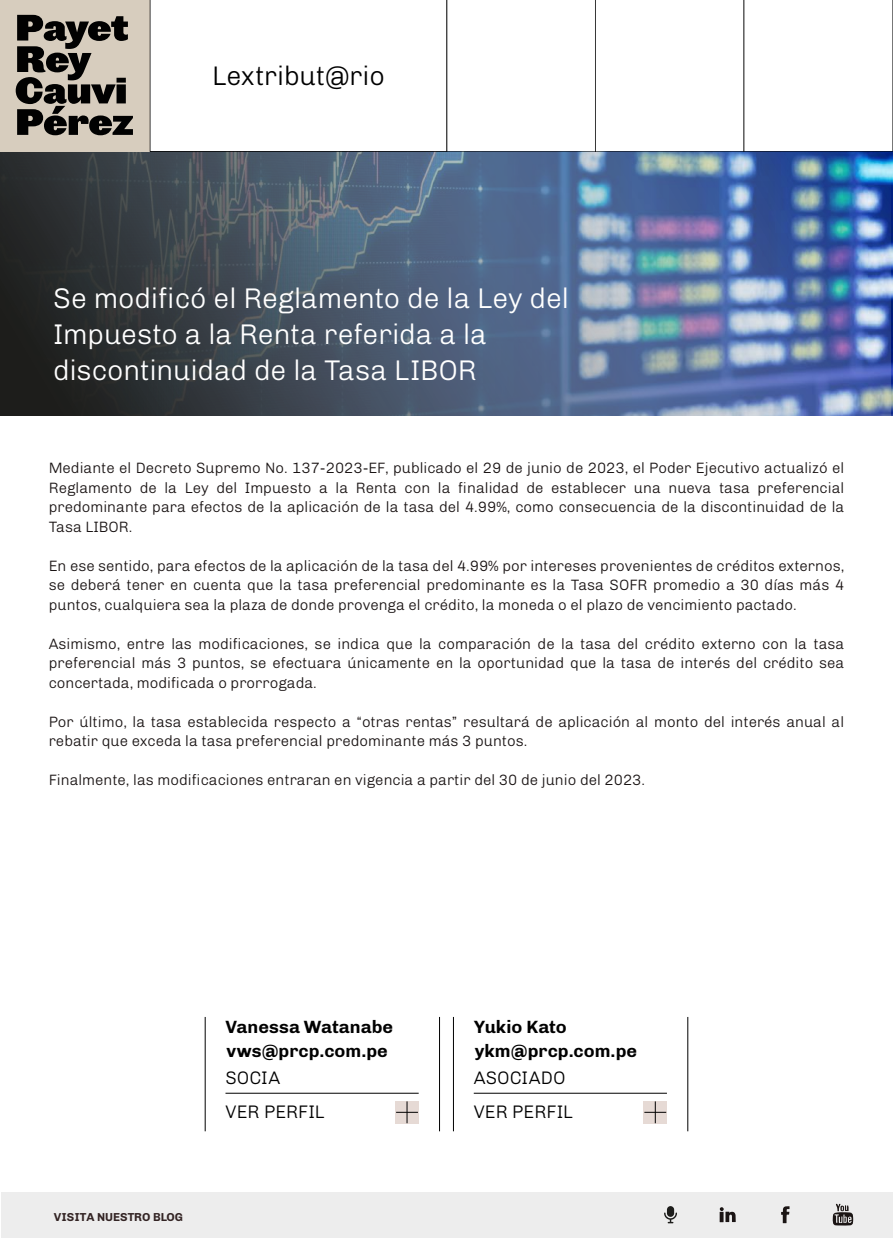
<style>
.page{position:relative;width:893px;height:1240px;background:#fff}
.page>*{position:absolute;margin:0;border:0;box-sizing:border-box;transform-origin:0 0}
.t1{font:300 28.5px/36px "Chivo";letter-spacing:-.005em;color:#fff}
.t2{font:300 27px "Chivo";letter-spacing:-.005em;color:#010101}
.t3{font:700 18.15px "Chivo";color:#010101}
.t4{font:300 18.15px/33.9px "Chivo";color:#010101}
.t5{font:300 15px/19.5px "Chivo";color:#1a1414;text-align:justify}
.t6{font:700 11.85px "Chivo";color:#332424}
</style>
<div class="page">
<img style="left:0;top:152px;width:890px;height:264px">
<div style="left:1px;top:1193px;width:892px;height:45px;background:#ededed"></div>
<svg style="left:720px;top:1207px;width:16px;height:15px"></svg>
<svg style="left:781px;top:1206px;width:8px;height:17px"></svg>
<svg style="left:833px;top:1204px;width:20px;height:22px"></svg>
<svg style="left:664px;top:1206px;width:13px;height:17px"></svg>
<hr style="left:474px;top:1093px;width:193px;height:1px;background:#010101">
<div style="left:643px;top:1101px;width:24px;height:23px;background:#e6dad5"></div>
<svg style="left:644px;top:1101px;width:22px;height:22px"></svg>
<hr style="left:687px;top:1017px;width:1px;height:114px;background:#010101">
<hr style="left:453px;top:1017px;width:1px;height:114px;background:#010101">
<hr style="left:225px;top:1093px;width:194px;height:1px;background:#010101">
<div style="left:395px;top:1101px;width:24px;height:23px;background:#e6dad5"></div>
<svg style="left:396px;top:1101px;width:22px;height:22px"></svg>
<hr style="left:439px;top:1017px;width:1px;height:114px;background:#010101">
<hr style="left:205px;top:1017px;width:1px;height:114px;background:#010101">
<div style="left:0;top:0;width:150px;height:152px;background:#d7cdbe"></div>
<svg style="left:16px;top:15px;width:117px;height:120px"></svg>
<svg style="left:150px;top:0;width:297px;height:152px"></svg>
<svg style="left:447px;top:0;width:446px;height:152px"></svg>
<h2 class="t2" style="left:212px;top:55px;width:174px">Lextribut@rio</h2>
<h1 class="t1" style="left:53px;top:278px;width:518px">Se modificó el Reglamento de la Ley del<br>Impuesto a la Renta referida a la discontinuidad de la Tasa LIBOR</h1>
<p class="t5" style="left:49px;top:457px;width:797px">Mediante el Decreto Supremo No. 137-2023-EF, publicado el 29 de junio de 2023, el Poder Ejecutivo actualizó el Reglamento de la Ley del Impuesto a la Renta con la finalidad de establecer una nueva tasa preferencial predominante para efectos de la aplicación de la tasa del 4.99%, como consecuencia de la discontinuidad de la Tasa LIBOR.</p>
<p class="t5" style="left:49px;top:555px;width:797px">En ese sentido, para efectos de la aplicación de la tasa del 4.99% por intereses provenientes de créditos externos, se deberá tener en cuenta que la tasa preferencial predominante es la Tasa SOFR promedio a 30 días más 4 puntos, cualquiera sea la plaza de donde provenga el crédito, la moneda o el plazo de vencimiento pactado.</p>
<p class="t5" style="left:49px;top:633px;width:797px">Asimismo, entre las modificaciones, se indica que la comparación de la tasa del crédito externo con la tasa preferencial más 3 puntos, se efectuara únicamente en la oportunidad que la tasa de interés del crédito sea concertada, modificada o prorrogada.</p>
<p class="t5" style="left:49px;top:711px;width:797px">Por último, la tasa establecida respecto a “otras rentas” resultará de aplicación al monto del interés anual al rebatir que exceda la tasa preferencial predominante más 3 puntos.</p>
<p class="t5" style="left:49px;top:769px;width:598px">Finalmente, las modificaciones entraran en vigencia a partir del 30 de junio del 2023.</p>
<p class="t6" style="left:54px;top:1210px;width:131px">VISITA NUESTRO BLOG</p>
<p class="t3" style="left:225px;top:1016px;width:169px">Vanessa Watanabe</p>
<p class="t4" style="left:225px;top:1059px;width:101px">SOCIA<br>VER PERFIL</p>
<p class="t3" style="left:226px;top:1040px;width:163px">vws@prcp.com.pe</p>
<p class="t3" style="left:474px;top:1016px;width:95px">Yukio Kato</p>
<p class="t4" style="left:474px;top:1059px;width:101px">ASOCIADO<br>VER PERFIL</p>
<p class="t3" style="left:475px;top:1040px;width:164px">ykm@prcp.com.pe</p>
</div>
